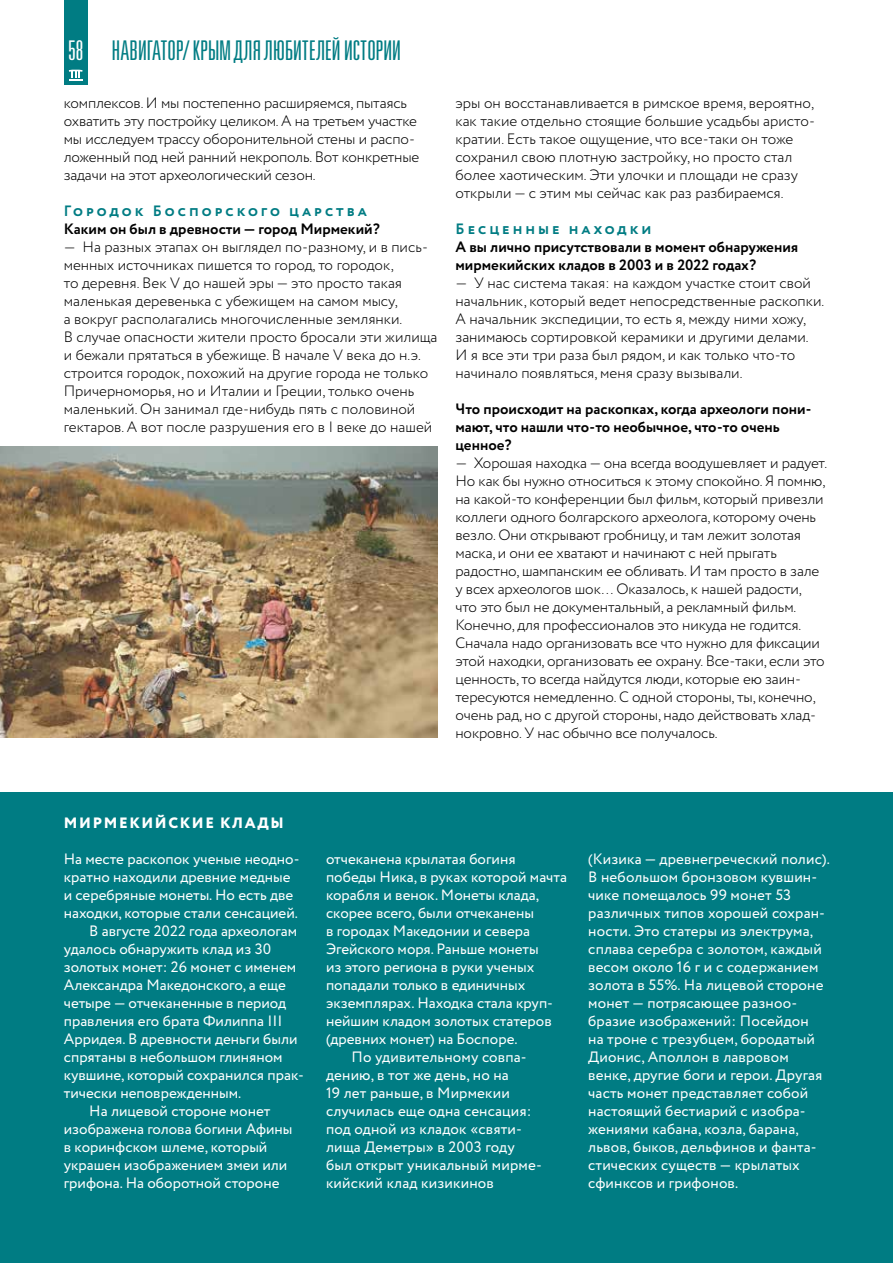
<style>
.page{position:relative;width:893px;height:1263px;background:#fff}
.page>*{position:absolute;margin:0;border:0;box-sizing:border-box;transform-origin:0 0}
.t1{font:27.15px "Univers LTCYR 49 Light Ult Cond";letter-spacing:-.01em;color:#007c83}
.t2{font:27.15px "Univers LTCYR 49 Light Ult Cond";color:#fff}
.t3{font:300 15px/18px "Circe";letter-spacing:-.01em;color:#000}
.t4{font:15px/18px "Circe";color:#fff}
.t5{font:700 15px/18px "Circe";color:#000}
.t6{font:700 15px "Circe";letter-spacing:.22em;color:#007c83}
.t7{font:800 15px "Circe";letter-spacing:.11em;color:#fff}
</style>
<div class="page">
<div style="left:64px;top:0;width:24px;height:85px;background:#007c83"></div>
<hr style="left:69px;top:69px;width:14px;height:3px;background:#fff">
<svg style="left:69px;top:70px;width:14px;height:11px"></svg>
<div style="left:0;top:792px;width:893px;height:471px;background:#007c83"></div>
<img style="left:0;top:447px;width:437px;height:291px">
<h1 class="t1" style="left:111px;top:34px;width:291px">НАВИГАТОР/ КРЫМ ДЛЯ ЛЮБИТЕЛЕЙ ИСТОРИИ</h1>
<h1 class="t2" style="left:68px;top:34px;width:16px">58</h1>
<p class="t3" style="left:64px;top:94px;width:357px">комплексов. И мы постепенно расширяемся, пытаясь охватить эту постройку целиком. А на третьем участке мы исследуем трассу оборонительной стены и распо&shy;ложенный под ней ранний некрополь. Вот конкретные задачи на этот археологический сезон.</p>
<p class="t6" style="left:64px;top:201px;width:303px">Городок Боспорского царства</p>
<p class="t5" style="left:64px;top:221px;width:318px">Каким он был в древности — город Мирмекий?</p>
<p class="t3" style="left:64px;top:238px;width:375px">— На разных этапах он выглядел по-разному, и в пись&shy;менных источниках пишется то город, то городок,<br>то деревня. Век V до нашей эры — это просто такая маленькая деревенька с убежищем на самом мысу,<br>а вокруг располагались многочисленные землянки.<br>В случае опасности жители просто бросали эти жилища и бежали прятаться в убежище. В начале V века до н.э. строится городок, похожий на другие города не только Причерноморья, но и Италии и Греции, только очень маленький. Он занимал где-нибудь пять с половиной гектаров. А вот после разрушения его в I веке до нашей</p>
<p class="t3" style="left:455px;top:94px;width:361px">эры он восстанавливается в римское время, вероятно, как такие отдельно стоящие большие усадьбы аристо&shy;кратии. Есть такое ощущение, что все-таки он тоже сохранил свою плотную застройку, но просто стал более хаотическим. Эти улочки и площади не сразу открыли — с этим мы сейчас как раз разбираемся.</p>
<p class="t6" style="left:455px;top:219px;width:198px">Бесценные находки</p>
<p class="t5" style="left:455px;top:239px;width:344px">А вы лично присутствовали в момент обнаружения мирмекийских кладов в 2003 и в 2022 годах?</p>
<p class="t3" style="left:455px;top:274px;width:370px">— У нас система такая: на каждом участке стоит свой начальник, который ведет непосредственные раскопки.<br>А начальник экспедиции, то есть я, между ними хожу, занимаюсь сортировкой керамики и другими делами.<br>И я все эти три раза был рядом, и как только что-то начинало появляться, меня сразу вызывали.</p>
<p class="t5" style="left:455px;top:401px;width:357px">Что происходит на раскопках, когда археологи пони&shy;мают, что нашли что-то необычное, что-то очень ценное?</p>
<p class="t3" style="left:455px;top:454px;width:373px">— Хорошая находка — она всегда воодушевляет и радует.<br>Но как бы нужно относиться к этому спокойно. Я помню, на какой-то конференции был фильм, который привезли коллеги одного болгарского археолога, которому очень везло. Они открывают гробницу, и там лежит золотая маска, и они ее хватают и начинают с ней прыгать радостно, шампанским ее обливать. И там просто в зале у всех археологов шок… Оказалось, к нашей радости, что это был не документальный, а рекламный фильм.<br>Конечно, для профессионалов это никуда не годится.<br>Сначала надо организовать все что нужно для фиксации этой находки, организовать ее охрану. Все-таки, если это ценность, то всегда найдутся люди, которые ею заин&shy;тересуются немедленно. С одной стороны, ты, конечно, очень рад, но с другой стороны, надо действовать хлад&shy;нокровно. У нас обычно все получалось.</p>
<p class="t7" style="left:64px;top:813px;width:221px">МИРМЕКИЙСКИЕ КЛАДЫ</p>
<p class="t4" style="left:64px;top:850px;width:238px">На месте раскопок ученые неодно-</p>
<p class="t4" style="left:64px;top:868px;width:228px">кратно находили древние медные</p>
<p class="t4" style="left:64px;top:886px;width:231px">и серебряные монеты. Но есть две</p>
<p class="t4" style="left:64px;top:904px;width:236px">находки, которые стали сенсацией.</p>
<p class="t4" style="left:89px;top:922px;width:209px">В августе 2022 года археологам</p>
<p class="t4" style="left:64px;top:940px;width:209px">удалось обнаружить клад из 30</p>
<p class="t4" style="left:64px;top:958px;width:234px">золотых монет: 26 монет с именем</p>
<p class="t4" style="left:64px;top:976px;width:223px">Александра Македонского, а еще</p>
<p class="t4" style="left:64px;top:994px;width:224px">четыре — отчеканенные в период</p>
<p class="t4" style="left:64px;top:1012px;width:220px">правления его брата Филиппа III</p>
<p class="t4" style="left:64px;top:1030px;width:235px">Арридея. В древности деньги были</p>
<p class="t4" style="left:64px;top:1048px;width:220px">спрятаны в небольшом глиняном</p>
<p class="t4" style="left:64px;top:1066px;width:242px">кувшине, который сохранился прак-</p>
<p class="t4" style="left:64px;top:1084px;width:179px">тически неповрежденным.</p>
<p class="t4" style="left:89px;top:1102px;width:183px">На лицевой стороне монет</p>
<p class="t4" style="left:64px;top:1120px;width:230px">изображена голова богини Афины</p>
<p class="t4" style="left:64px;top:1138px;width:205px">в коринфском шлеме, который</p>
<p class="t4" style="left:64px;top:1156px;width:225px">украшен изображением змеи или</p>
<p class="t4" style="left:64px;top:1174px;width:217px">грифона. На оборотной стороне</p>
<p class="t4" style="left:326px;top:850px;width:191px">отчеканена крылатая богиня</p>
<p class="t4" style="left:326px;top:868px;width:242px">победы Ника, в руках которой мачта</p>
<p class="t4" style="left:326px;top:886px;width:215px">корабля и венок. Монеты клада,</p>
<p class="t4" style="left:326px;top:904px;width:210px">скорее всего, были отчеканены</p>
<p class="t4" style="left:326px;top:922px;width:206px">в городах Македонии и севера</p>
<p class="t4" style="left:326px;top:940px;width:214px">Эгейского моря. Раньше монеты</p>
<p class="t4" style="left:326px;top:958px;width:210px">из этого региона в руки ученых</p>
<p class="t4" style="left:326px;top:976px;width:201px">попадали только в единичных</p>
<p class="t4" style="left:326px;top:994px;width:229px">экземплярах. Находка стала круп-</p>
<p class="t4" style="left:326px;top:1012px;width:227px">нейшим кладом золотых статеров</p>
<p class="t4" style="left:326px;top:1030px;width:193px">(древних монет) на Боспоре.</p>
<p class="t4" style="left:351px;top:1048px;width:177px">По удивительному совпа-</p>
<p class="t4" style="left:326px;top:1066px;width:184px">дению, в тот же день, но на</p>
<p class="t4" style="left:326px;top:1084px;width:185px">19 лет раньше, в Мирмекии</p>
<p class="t4" style="left:326px;top:1102px;width:207px">случилась еще одна сенсация:</p>
<p class="t4" style="left:326px;top:1120px;width:198px">под одной из кладок «святи-</p>
<p class="t4" style="left:326px;top:1138px;width:190px">лища Деметры» в 2003 году</p>
<p class="t4" style="left:326px;top:1156px;width:217px">был открыт уникальный мирме-</p>
<p class="t4" style="left:326px;top:1174px;width:169px">кийский клад кизикинов</p>
<p class="t4" style="left:588px;top:850px;width:243px">(Кизика — древнегреческий полис).<br>В небольшом бронзовом кувшин&shy;чике помещалось 99 монет 53 различных типов хорошей сохран&shy;ности. Это статеры из электрума, сплава серебра с золотом, каждый весом около 16 г и с содержанием золота в 55%. На лицевой стороне монет — потрясающее разноо&shy;бразие изображений: Посейдон<br>на троне с трезубцем, бородатый<br>Дионис, Аполлон в лавровом венке, другие боги и герои. Другая часть монет представляет собой настоящий бестиарий с изобра&shy;жениями кабана, козла, барана, львов, быков, дельфинов и фанта&shy;стических существ — крылатых сфинксов и грифонов.</p>
</div>
